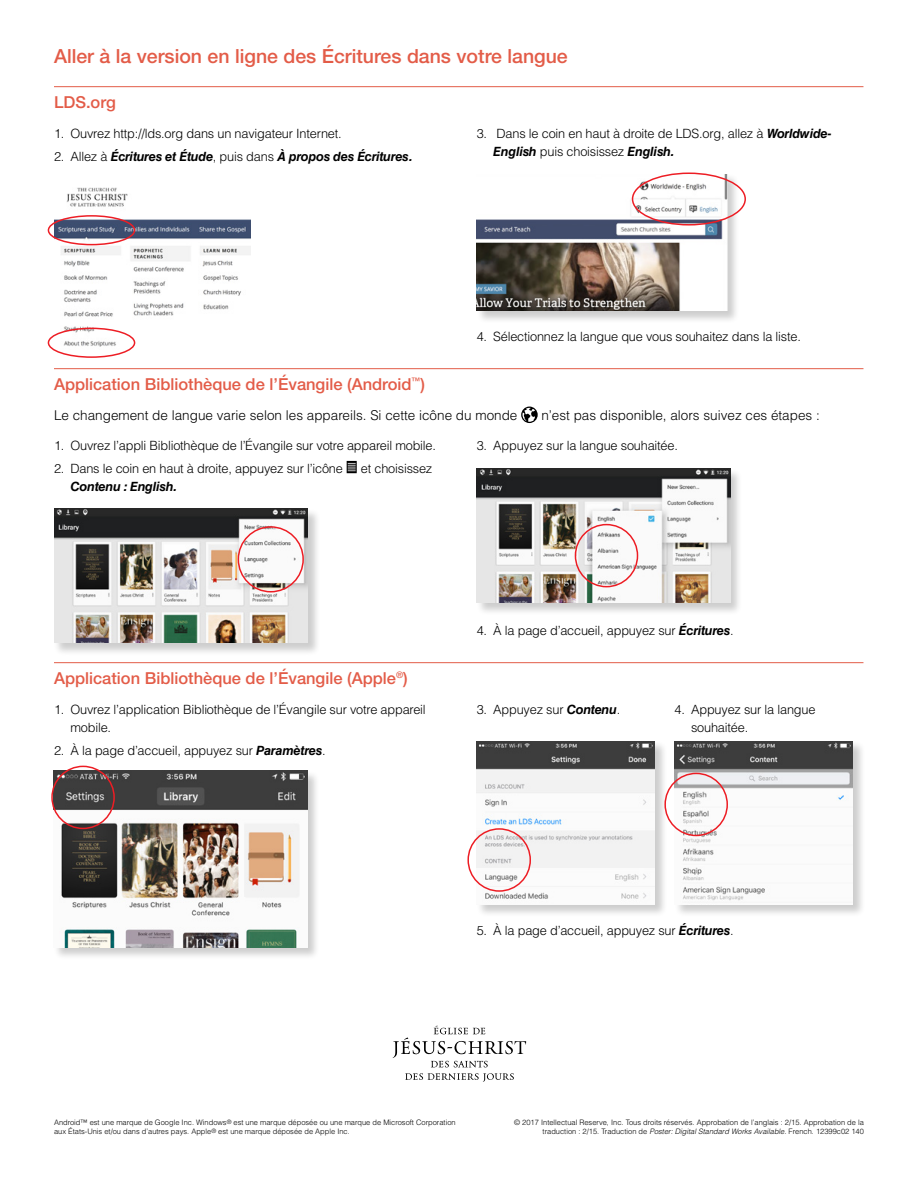
<style>
.page{position:relative;width:918px;height:1188px;background:#fff}
.page>*{position:absolute;margin:0;border:0;box-sizing:border-box;transform-origin:0 0}
.t1{font:500 19.5px "Helveticalds Lat";color:#e35c48}
.t2{font:500 16.5px "Helveticalds Lat";color:#e35c48}
.t3{font:300 13.5px "Helveticalds Lat";color:#000}
.t4{font:300 12.75px/18px "Helveticalds Lat";letter-spacing:-.015em;color:#000}
.t5{font:italic 700 12.75px "Helveticalds Lat";letter-spacing:-.015em;color:#000}
.t6{font:300 7.5px/9px "Helveticalds Lat";color:#000}
.s1{font-weight:300;font-style:normal}
.s2{font-weight:700;font-style:italic}
.s3{font-style:italic}
</style>
<div class="page">
<hr style="left:54px;top:86px;width:809px;height:1px;background:#e35c48">
<hr style="left:54px;top:368px;width:809px;height:1px;background:#e35c48">
<svg style="left:521px;top:407px;width:17px;height:16px"></svg>
<svg style="left:347px;top:461px;width:10px;height:12px"></svg>
<hr style="left:54px;top:662px;width:809px;height:1px;background:#e35c48">
<div style="left:476px;top:173px;width:264px;height:150px;background:#000;opacity:.2"></div>
<img style="left:477px;top:174px;width:250px;height:137px">
<img style="left:54px;top:187px;width:197px;height:168px">
<div style="left:48px;top:328px;width:87px;height:30px;border:2px solid #ed1d24;border-radius:50%"></div>
<div style="left:48px;top:215px;width:87px;height:30px;border:2px solid #ed1d24;border-radius:50%"></div>
<div style="left:476px;top:468px;width:267px;height:147px;background:#000;opacity:.2"></div>
<img style="left:477px;top:468px;width:253px;height:135px">
<div style="left:575px;top:524px;width:63px;height:63px;border:2px solid #ed1d24;border-radius:50%"></div>
<div style="left:53px;top:508px;width:267px;height:147px;background:#000;opacity:.2"></div>
<img style="left:54px;top:509px;width:254px;height:134px">
<div style="left:238px;top:526px;width:66px;height:66px;border:2px solid #ed1d24;border-radius:50%"></div>
<div style="left:53px;top:770px;width:267px;height:190px;background:#000;opacity:.2"></div>
<img style="left:53px;top:771px;width:254px;height:176px">
<div style="left:51px;top:766px;width:64px;height:63px;border:2px solid #ed1d24;border-radius:50%"></div>
<div style="left:476px;top:740px;width:191px;height:177px;background:#000;opacity:.2"></div>
<img style="left:477px;top:741px;width:178px;height:163px">
<div style="left:467px;top:828px;width:64px;height:64px;border:2px solid #ed1d24;border-radius:50%"></div>
<div style="left:674px;top:740px;width:191px;height:177px;background:#000;opacity:.2"></div>
<img style="left:675px;top:741px;width:178px;height:163px">
<div style="left:664px;top:773px;width:64px;height:63px;border:2px solid #ed1d24;border-radius:50%"></div>
<div style="left:632px;top:172px;width:114px;height:54px;border:2px solid #ed1d24;border-radius:50%"></div>
<svg style="left:393px;top:1026px;width:133px;height:41px"></svg>
<svg style="left:405px;top:1073px;width:109px;height:9px"></svg>
<h1 class="t1" style="left:54px;top:40px;width:515px">Aller à la version en ligne des Écritures dans votre langue</h1>
<p class="t2" style="left:54px;top:89px;width:64px">LDS.org</p>
<p class="t4" style="left:54px;top:124px;width:289px">1. Ouvrez http://lds.org dans un navigateur Internet.</p>
<p class="t5" style="left:54px;top:146px;width:360px"><span class="s1">2. Allez à</span> Écritures et Étude<span class="s1">, puis dans</span> À propos des Écritures.</p>
<p class="t4" style="left:493px;top:124px;width:340px;text-indent:-16px">3. Dans le coin en haut à droite de LDS.org, allez à <span class="s2">Worldwide-<br>English</span> puis choisissez <span class="s2">English.</span></p>
<p class="t4" style="left:477px;top:327px;width:326px">4. Sélectionnez la langue que vous souhaitez dans la liste.</p>
<p class="t2" style="left:54px;top:371px;width:372px">Application Bibliothèque de l’Évangile (Android<sup>™</sup>)</p>
<p class="t3" style="left:54px;top:405px;width:465px">Le changement de langue varie selon les appareils. Si cette icône du monde</p>
<p class="t3" style="left:541px;top:405px;width:280px">n’est pas disponible, alors suivez ces étapes :</p>
<p class="t4" style="left:54px;top:436px;width:384px">1. Ouvrez l’appli Bibliothèque de l’Évangile sur votre appareil mobile.</p>
<p class="t4" style="left:54px;top:459px;width:290px">2. Dans le coin en haut à droite, appuyez sur l’icône</p>
<p class="t4" style="left:361px;top:459px;width:73px">et choisissez</p>
<p class="t5" style="left:70px;top:476px;width:108px">Contenu : English.</p>
<p class="t4" style="left:477px;top:436px;width:203px">3. Appuyez sur la langue souhaitée.</p>
<p class="t2" style="left:54px;top:665px;width:355px">Application Bibliothèque de l’Évangile (Apple<sup>®</sup>)</p>
<p class="t4" style="left:70px;top:700px;width:357px;text-indent:-16px">1. Ouvrez l’application Bibliothèque de l’Évangile sur votre appareil mobile.</p>
<p class="t4" style="left:54px;top:741px;width:273px">2. À la page d’accueil, appuyez sur <span class="s2">Paramètres</span>.</p>
<p class="t4" style="left:477px;top:621px;width:258px">4. À la page d’accueil, appuyez sur <span class="s2">Écritures</span>.</p>
<p class="t4" style="left:477px;top:700px;width:145px">3. Appuyez sur <span class="s2">Contenu</span>.</p>
<p class="t4" style="left:691px;top:700px;width:126px;text-indent:-16px">4. Appuyez sur la langue souhaitée.</p>
<p class="t4" style="left:477px;top:921px;width:258px">5. À la page d’accueil, appuyez sur <span class="s2">Écritures</span>.</p>
<p class="t6" style="left:54px;top:1118px;width:403px">Android™ est une marque de Google Inc. Windows<sup>®</sup> est une marque déposée ou une marque de Microsoft Corporation aux États-Unis et/ou dans d’autres pays. Apple<sup>®</sup> est une marque déposée de Apple Inc.</p>
<p class="t6" style="left:514px;top:1118px;width:351px;text-align:right">© 2017 Intellectual Reserve, Inc. Tous droits réservés. Approbation de l’anglais : 2/15. Approbation de la traduction : 2/15. Traduction de <span class="s3">Poster: Digital Standard Works Available.</span> French. 12399c02 140</p>
</div>
